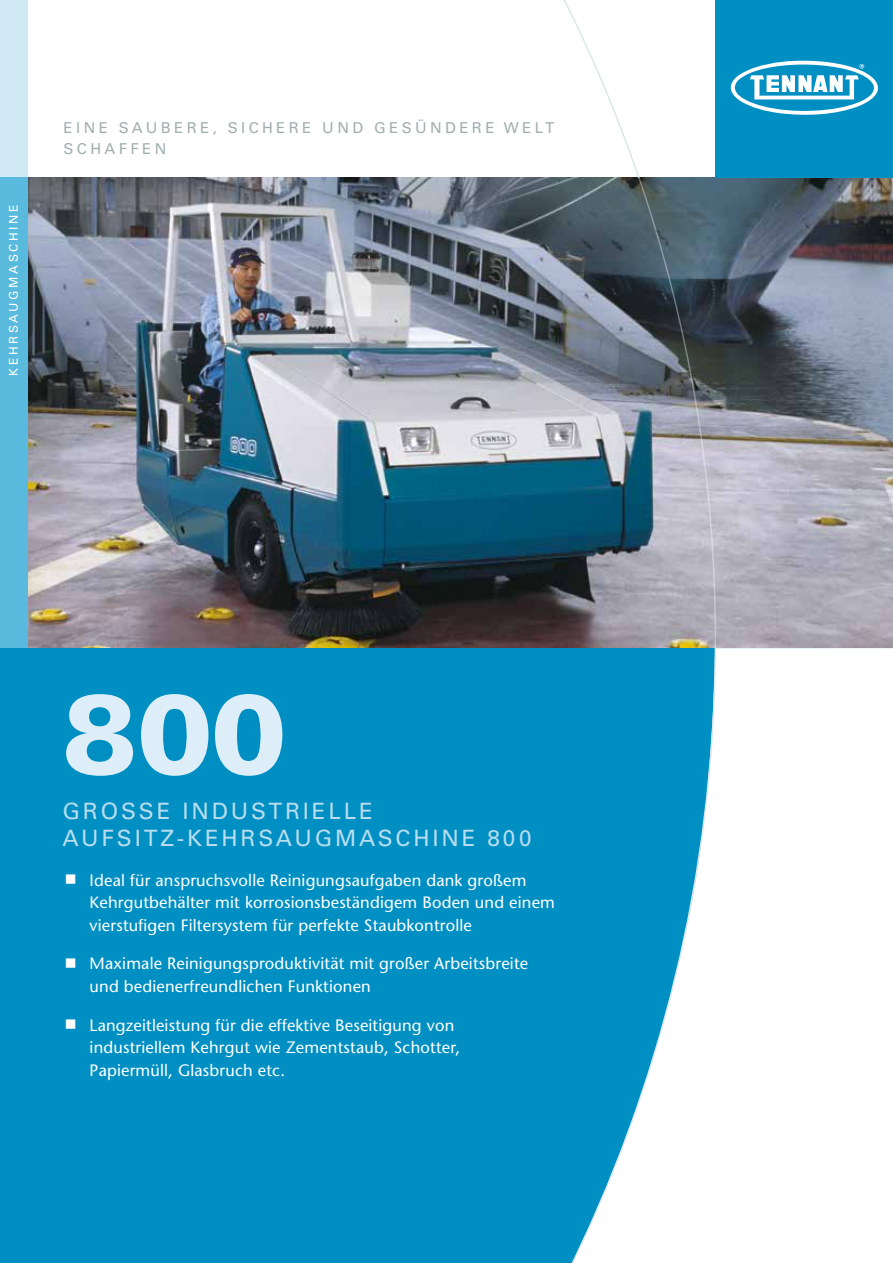
<style>
.page{position:relative;width:893px;height:1263px;background:#fff}
.page>*{position:absolute;margin:0;border:0;box-sizing:border-box;transform-origin:0 0}
.t1{font:900 112.5px "Univers LT Std";color:#ddeef8}
.t2{font:22.5px/27px "Univers LT Std";letter-spacing:.125em;color:#b8ddef}
.t3{font:500 16.5px/22.5px "Stone Sans Std";letter-spacing:.01em;color:#fff}
.t4{font:15px/21px "Univers LT Std";letter-spacing:.225em;color:#a1afae}
.t5{font:12px "Univers LT Std";letter-spacing:.225em;color:#fff}
</style>
<div class="page">
<img style="left:27px;top:177px;width:866px;height:471px">
<div style="left:0;top:648px;width:893px;height:615px;background:#008fc3"></div>
<div style="left:717px;top:648px;width:176px;height:615px;background:#fff"></div>
<div style="left:0;top:0;width:27px;height:177px;background:#d1e9f5"></div>
<div style="left:0;top:177px;width:27px;height:471px;background:#59badd"></div>
<svg style="left:555px;top:0;width:162px;height:648px"></svg>
<svg style="left:563px;top:647px;width:154px;height:616px"></svg>
<div style="left:716px;top:0;width:177px;height:177px;background:#008fc3"></div>
<svg style="left:730px;top:60px;width:148px;height:55px"></svg>
<p class="t5" style="left:6px;top:376px;width:173px;rotate:-90deg">KEHRSAUGMASCHINE</p>
<p class="t4" style="left:64px;top:117px;width:492px">EINE SAUBERE, SICHERE UND GESÜNDERE WELT<br>SCHAFFEN</p>
<h1 class="t1" style="left:63px;top:663px;width:225px">800</h1>
<h2 class="t2" style="left:63px;top:797px;width:470px">GROSSE INDUSTRIELLE<br>AUFSITZ-KEHRSAUGMASCHINE 800</h2>
<p class="t3" style="left:90px;top:869px;width:467px">Ideal für anspruchsvolle Reinigungsaufgaben dank großem<br>Kehrgutbehälter mit korrosionsbeständigem Boden und einem vierstufigen Filtersystem für perfekte Staubkontrolle</p>
<p class="t3" style="left:90px;top:952px;width:440px">Maximale Reinigungsproduktivität mit großer Arbeitsbreite und bedienerfreundlichen Funktionen</p>
<p class="t3" style="left:90px;top:1014px;width:372px">Langzeitleistung für die effektive Beseitigung von industriellem Kehrgut wie Zementstaub, Schotter,<br>Papiermüll, Glasbruch etc.</p>
</div>
